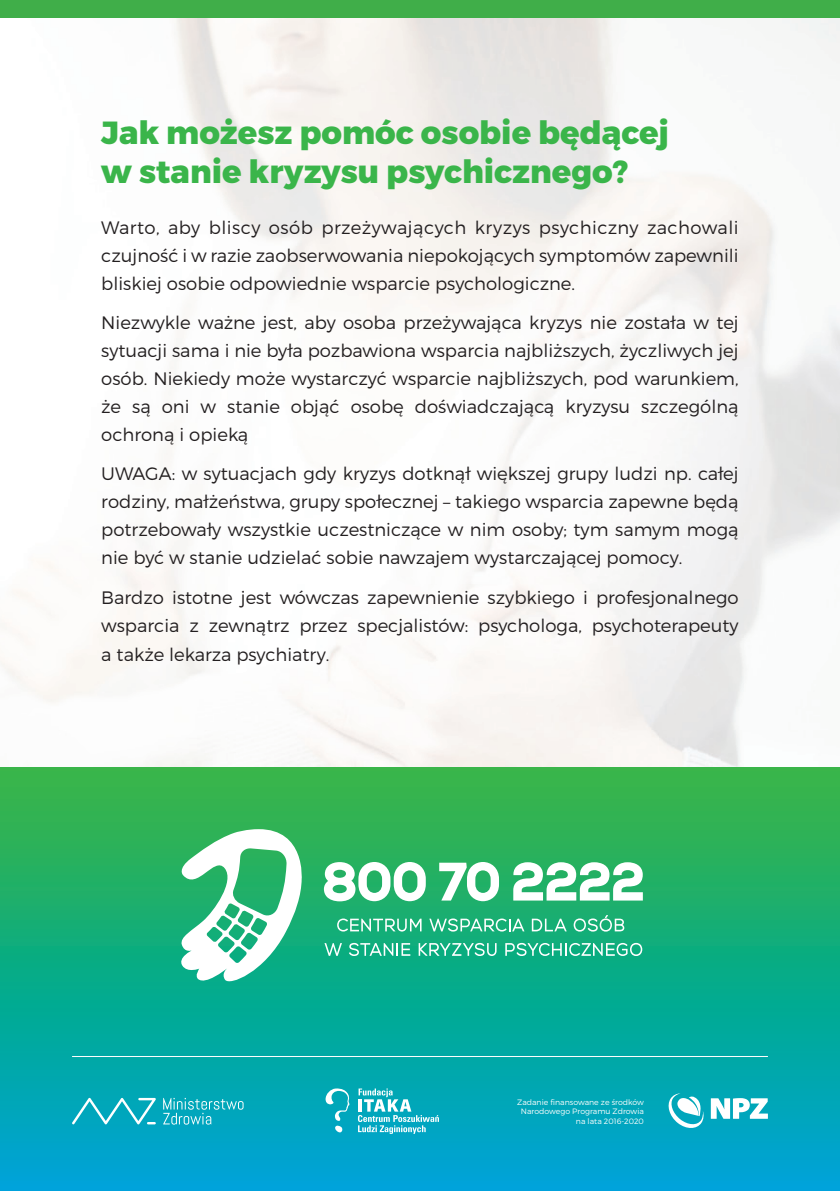
<style>
.page{position:relative;width:840px;height:1191px;background:#fff}
.page>*{position:absolute;margin:0;border:0;box-sizing:border-box;transform-origin:0 0}
.t1{font:800 32px/38.4px "Montserrat";color:#3ab54a}
.t2{font:300 18px/28px "Montserrat";color:#231f20;text-align:justify}
.t3{font:300 7.8px/9.4px "Montserrat";color:#fff;text-align:right}
</style>
<div class="page">
<img style="left:0;top:17px;width:839px;height:750px">
<div style="left:0;top:767px;width:839px;height:424px;background:linear-gradient(to bottom,#32b53f,#00a3d6)"></div>
<svg style="left:72px;top:1097px;width:84px;height:27px;background:#2db6c6"></svg>
<svg style="left:163px;top:1098px;width:80px;height:26px;background:#2bb5c6"></svg>
<svg style="left:665px;top:1093px;width:38px;height:36px"></svg>
<svg style="left:710px;top:1098px;width:57px;height:20px"></svg>
<svg style="left:325px;top:1088px;width:24px;height:44px"></svg>
<svg style="left:358px;top:1088px;width:80px;height:46px;background:#3ebbcb"></svg>
<svg style="left:177px;top:829px;width:128px;height:157px"></svg>
<svg style="left:324px;top:862px;width:101px;height:39px"></svg>
<svg style="left:439px;top:862px;width:59px;height:39px"></svg>
<svg style="left:513px;top:862px;width:129px;height:38px"></svg>
<svg style="left:337px;top:918px;width:84px;height:13px"></svg>
<svg style="left:429px;top:918px;width:95px;height:13px"></svg>
<svg style="left:531px;top:918px;width:35px;height:13px"></svg>
<svg style="left:573px;top:915px;width:51px;height:16px"></svg>
<svg style="left:324px;top:943px;width:18px;height:13px"></svg>
<svg style="left:348px;top:943px;width:62px;height:13px"></svg>
<svg style="left:418px;top:943px;width:78px;height:13px"></svg>
<svg style="left:505px;top:943px;width:137px;height:13px;background:#57c6a6"></svg>
<hr style="left:72px;top:1056px;width:695px;height:1px;background:#fff">
<div style="left:0;top:0;width:839px;height:17px;background:#40ae49"></div>
<p class="t1" style="left:101px;top:115px;width:569px">Jak możesz pomóc osobie będącej w stanie kryzysu psychicznego?</p>
<p class="t2" style="left:101px;top:213px;width:638px">Warto, aby bliscy osób przeżywających kryzys psychiczny zachowali czujność i w razie zaobserwowania niepokojących symptomów zapewnili bliskiej osobie odpowiednie wsparcie psychologiczne.</p>
<p class="t2" style="left:101px;top:308px;width:638px">Niezwykle ważne jest, aby osoba przeżywająca kryzys nie została w tej sytuacji sama i nie była pozbawiona wsparcia najbliższych, życzliwych jej osób. Niekiedy może wystarczyć wsparcie najbliższych, pod warunkiem, że są oni w stanie objąć osobę doświadczającą kryzysu szczególną ochroną i opieką</p>
<p class="t2" style="left:101px;top:459px;width:638px">UWAGA: w sytuacjach gdy kryzys dotknął większej grupy ludzi np. całej rodziny, małżeństwa, grupy społecznej – takiego wsparcia zapewne będą potrzebowały wszystkie uczestniczące w nim osoby; tym samym mogą nie być w stanie udzielać sobie nawzajem wystarczającej pomocy.</p>
<p class="t2" style="left:101px;top:583px;width:638px">Bardzo istotne jest wówczas zapewnienie szybkiego i profesjonalnego wsparcia z zewnątrz przez specjalistów: psychologa, psychoterapeuty a także lekarza psychiatry.</p>
<p class="t3" style="left:517px;top:1097px;width:128px">Zadanie finansowane ze środków<br>Narodowego Programu Zdrowia na lata 2016-2020</p>
</div>
